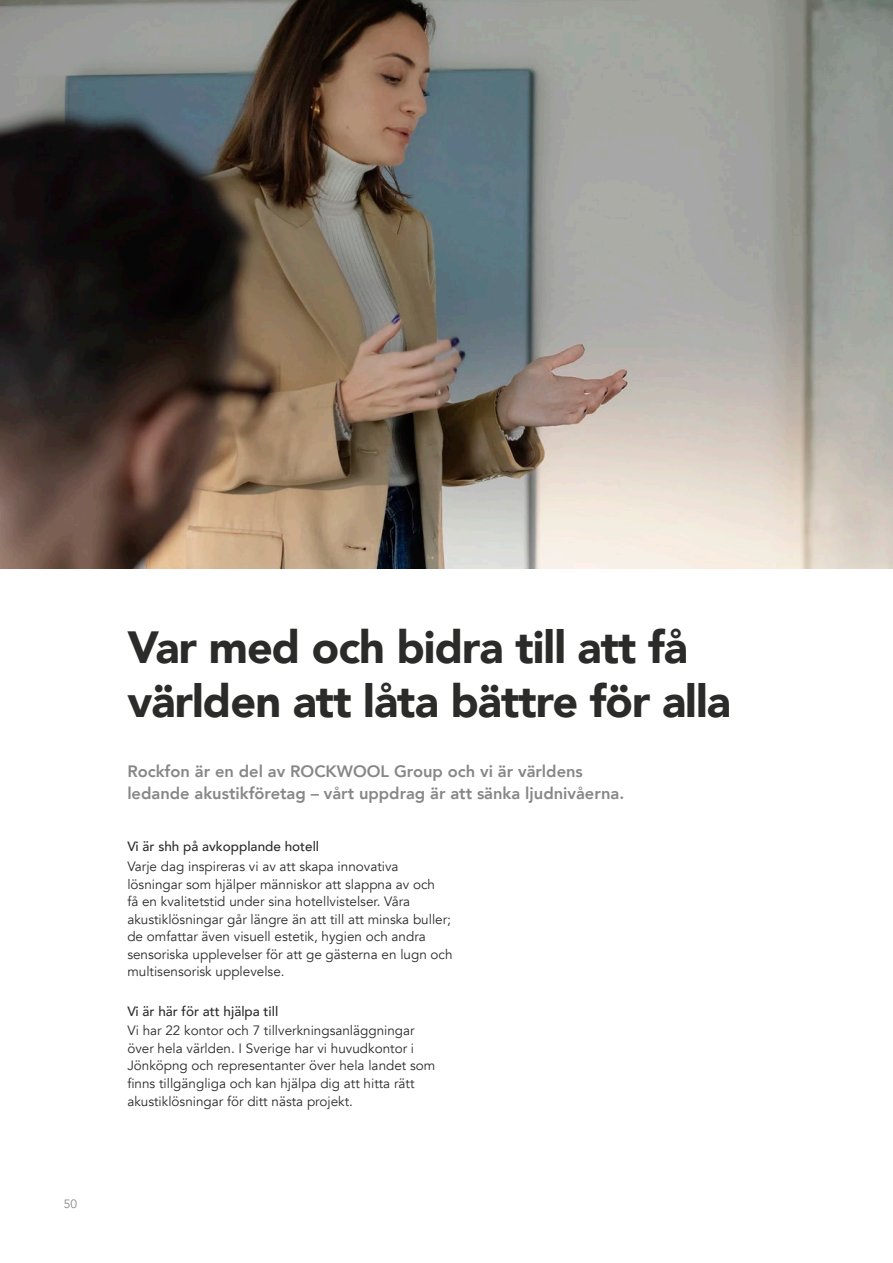
<style>
.page{position:relative;width:893px;height:1263px;background:#fff}
.page>*{position:absolute;margin:0;border:0;box-sizing:border-box;transform-origin:0 0}
.t1{font:900 45px/54px "Avenir";letter-spacing:-.02em;color:#2b2b2a}
.t2{font:800 16.5px/21.5px "Avenir";color:#878787}
.t3{font:13.5px/17.5px "Avenir";color:#2b2b2a}
.t4{font:500 13.5px "Avenir";color:#2b2b2a}
.t5{font:12px "Avenir";color:#878787}
</style>
<div class="page">
<img style="left:0;top:0;width:893px;height:568px">
<p class="t5" style="left:64px;top:1197px;width:15px">50</p>
<h1 class="t1" style="left:127px;top:619px;width:605px">Var med och bidra till att få världen att låta bättre för alla</h1>
<p class="t2" style="left:127px;top:761px;width:498px">Rockfon är en del av ROCKWOOL Group och vi är världens ledande akustikföretag – vårt uppdrag är att sänka ljudnivåerna.</p>
<p class="t4" style="left:127px;top:835px;width:193px">Vi är shh på avkopplande hotell</p>
<p class="t3" style="left:127px;top:858px;width:327px">Varje dag inspireras vi av att skapa innovativa lösningar som hjälper människor att slappna av och<br>få en kvalitetstid under sina hotellvistelser. Våra akustiklösningar går längre än att till att minska buller; de omfattar även visuell estetik, hygien och andra sensoriska upplevelser för att ge gästerna en lugn och multisensorisk upplevelse.</p>
<p class="t4" style="left:127px;top:999px;width:152px">Vi är här för att hjälpa till</p>
<p class="t3" style="left:127px;top:1022px;width:310px">Vi har 22 kontor och 7 tillverkningsanläggningar över hela världen. I Sverige har vi huvudkontor i Jönköpng och representanter över hela landet som finns tillgängliga och kan hjälpa dig att hitta rätt akustiklösningar för ditt nästa projekt.</p>
</div>
